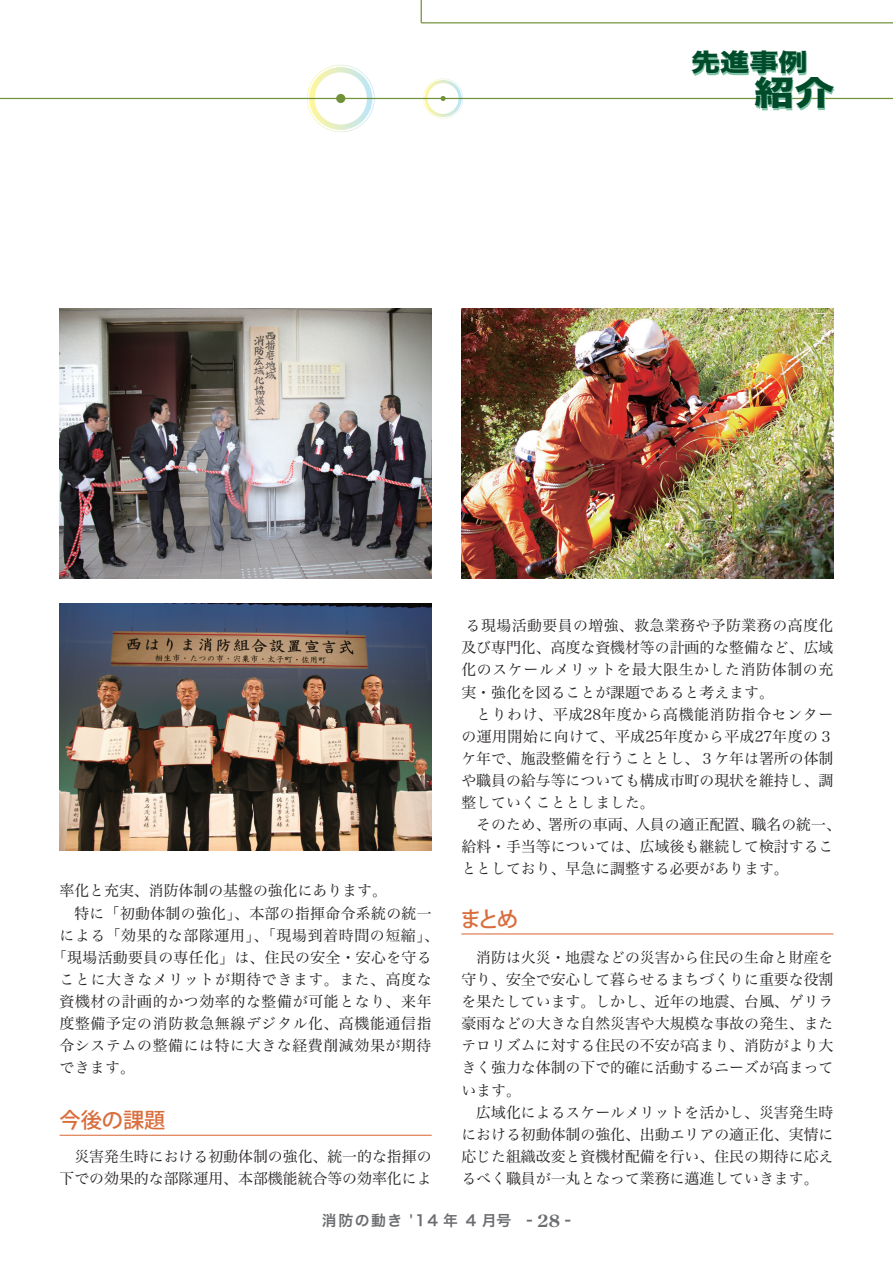
<style>
.page{position:relative;width:893px;height:1263px;background:#fff}
.page>*{position:absolute;margin:0;border:0;box-sizing:border-box;transform-origin:0 0}
.t1{font:33.3px "Hira Kaku Std N W8";color:#004c2a;scale:1.21 1}
.t2{font:24.15px "Hira Kaku Std N W8";color:#004c2a;scale:1.21 1}
.t3{font:500 21.3px "Koz Go Std";letter-spacing:-.01em;color:#d96d3c}
.t4{font:14.85px/22px "Hira Min Pro N W3";color:#231f20;text-align:justify}
.t5{font:14.85px "Hira Min Pro N W3";letter-spacing:.045em;color:#231f20}
.t6{font:14.85px "Hira Min Pro N W3";letter-spacing:.02em;color:#231f20}
.t7{font:14.85px "Hira Kaku Pro W6";letter-spacing:.1em;color:#6c6d70}
.s1{font-family:"Century Old Style Std";font-weight:700;font-size:16.95px}
</style>
<div class="page">
<img style="left:59px;top:308px;width:373px;height:270px">
<img style="left:60px;top:604px;width:372px;height:246px">
<img style="left:461px;top:308px;width:372px;height:270px">
<hr style="left:461px;top:933px;width:372px;height:1px;background:#d96d3c">
<hr style="left:60px;top:1135px;width:372px;height:1px;background:#d96d3c">
<svg style="left:307px;top:65px;width:68px;height:67px"></svg>
<hr style="left:421px;top:22px;width:472px;height:1px;background:#71923b">
<div style="left:336px;top:94px;width:9px;height:9px;background:#71923b;border-radius:50%"></div>
<svg style="left:423px;top:79px;width:40px;height:39px"></svg>
<hr style="left:0;top:98px;width:893px;height:1px;background:#71923b">
<svg style="left:421px;top:0;width:1px;height:23px"></svg>
<svg style="left:692px;top:53px;width:142px;height:58px"></svg>
<h2 class="t2" style="left:691px;top:49px;width:98px">先進事例</h2>
<h1 class="t1" style="left:754px;top:74px;width:68px">紹介</h1>
<p class="t4" style="left:60px;top:878px;width:329px">率化と充実、消防体制の基盤の強化にあります。</p>
<p class="t6" style="left:74px;top:900px;width:359px">特に「初動体制の強化」、本部の指揮命令系統の統一</p>
<p class="t5" style="left:60px;top:922px;width:381px">による「効果的な部隊運用」、「現場到着時間の短縮」、</p>
<p class="t6" style="left:52px;top:944px;width:381px">「現場活動要員の専任化」は、住民の安全・安心を守る</p>
<p class="t5" style="left:60px;top:967px;width:374px">ことに大きなメリットが期待できます。また、高度な</p>
<p class="t5" style="left:60px;top:989px;width:374px">資機材の計画的かつ効率的な整備が可能となり、来年</p>
<p class="t5" style="left:60px;top:1011px;width:374px">度整備予定の消防救急無線デジタル化、高機能通信指</p>
<p class="t5" style="left:60px;top:1033px;width:373px">令システムの整備には特に大きな経費削減効果が期待</p>
<p class="t4" style="left:60px;top:1055px;width:77px">できます。</p>
<h3 class="t3" style="left:60px;top:1106px;width:107px">今後の課題</h3>
<p class="t4" style="left:60px;top:1144px;width:374px;text-align:right">災害発生時における初動体制の強化、統一的な指揮の下での効果的な部隊運用、本部機能統合等の効率化によ</p>
<p class="t4" style="left:461px;top:613px;width:374px">る現場活動要員の増強、救急業務や予防業務の高度化及び専門化、高度な資機材等の計画的な整備など、広域化のスケールメリットを最大限生かした消防体制の充実・強化を図ることが課題であると考えます。</p>
<p class="t4" style="left:461px;top:702px;width:374px;text-indent:15px">とりわけ、平成28年度から高機能消防指令センターの運用開始に向けて、平成25年度から平成27年度の３ケ年で、施設整備を行うこととし、３ケ年は署所の体制や職員の給与等についても構成市町の現状を維持し、調整していくこととしました。</p>
<p class="t4" style="left:461px;top:812px;width:381px;text-align:left;text-indent:15px">そのため、署所の車両、人員の適正配置、職名の統一、給料・手当等については、広域後も継続して検討することとしており、早急に調整する必要があります。</p>
<h3 class="t3" style="left:460px;top:905px;width:59px">まとめ</h3>
<p class="t4" style="left:461px;top:945px;width:374px;text-indent:15px">消防は火災・地震などの災害から住民の生命と財産を守り、安全で安心して暮らせるまちづくりに重要な役割を果たしています。しかし、近年の地震、台風、ゲリラ豪雨などの大きな自然災害や大規模な事故の発生、またテロリズムに対する住民の不安が高まり、消防がより大きく強力な体制の下で的確に活動するニーズが高まっています。</p>
<p class="t4" style="left:461px;top:1100px;width:374px;text-indent:15px">広域化によるスケールメリットを活かし、災害発生時における初動体制の強化、出動エリアの適正化、実情に応じた組織改変と資機材配備を行い、住民の期待に応えるべく職員が一丸となって業務に邁進していきます。</p>
<p class="t7" style="left:322px;top:1207px;width:250px">消防の動き '14 年 4 月号 - <span class="s1">28</span> -</p>
</div>
